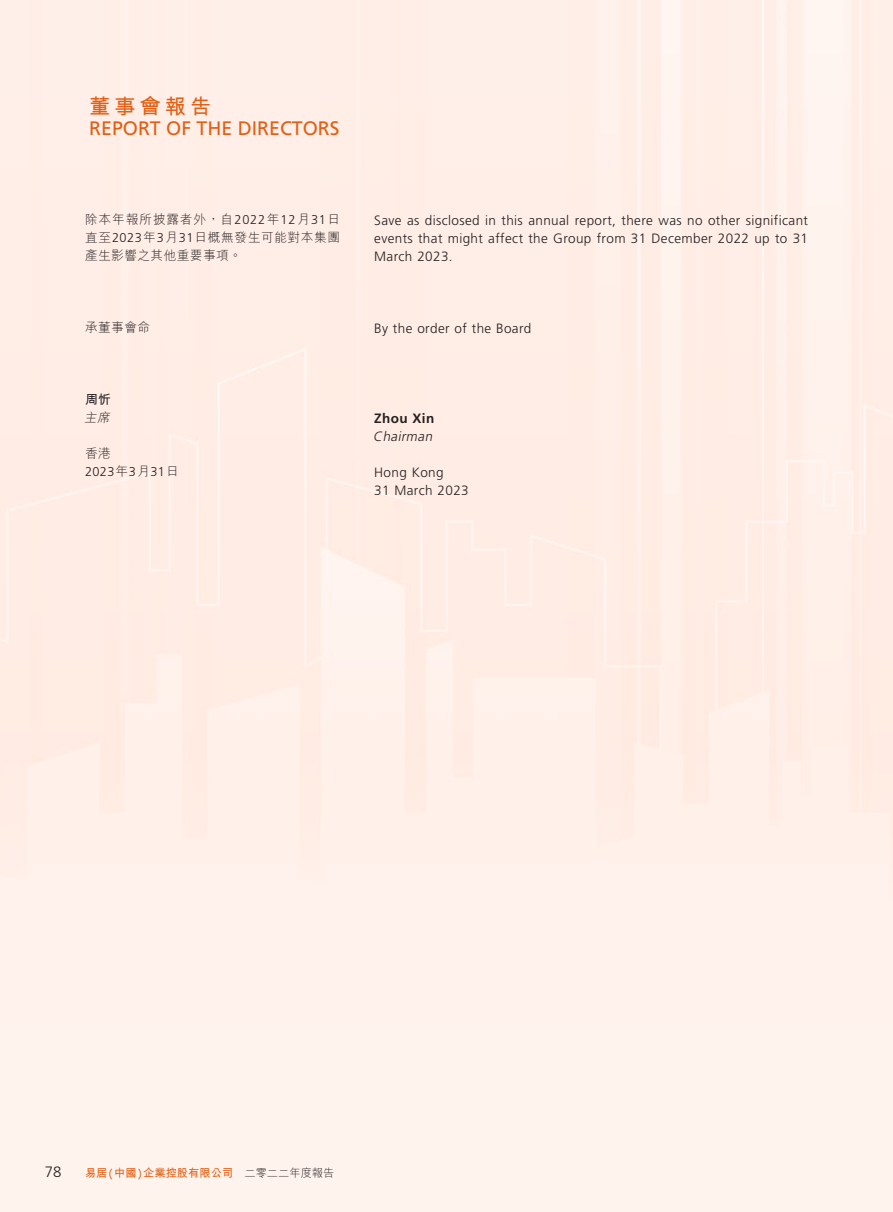
<style>
.page{position:relative;width:893px;height:1212px;background:#ffefe8}
.page>*{position:absolute;margin:0;border:0;box-sizing:border-box;transform-origin:0 0}
.t1{font:700 21px "M Hei HK";letter-spacing:.2em;color:#e25f14}
.t2{font:19.5px "Frutiger LT Std";color:#e25f14}
.t3{font:300 15px "Frutiger LT Std";color:#231f20}
.t4{font:300 13.5px/18px "Frutiger LT Std";letter-spacing:.03em;color:#231f20;text-align:justify}
.t5{font:italic 300 13.5px "Frutiger LT Std";color:#231f20}
.t6{font:700 13.5px "Frutiger LT Std";letter-spacing:.03em;color:#231f20}
.t7{font:300 12.75px/18px "M Hei HK";letter-spacing:.04em;color:#231f20;text-align:justify}
.t8{font:300 12.75px "Frutiger LT Std";letter-spacing:.03em;color:#231f20}
.t9{font:700 12.75px "M Hei HK";color:#231f20}
.t10{font:italic 300 12.75px "M Hei HK";color:#231f20}
.t11{font:700 11.25px "M Hei HK";color:#e25f14}
.s1{font-family:"Frutiger LT Std"}
.s2{font-family:"M Hei HK"}
.s3{font-weight:300;color:#231f20}
</style>
<div class="page">
<h1 class="t1" style="left:89px;top:91px;width:123px">董事會報告</h1>
<h2 class="t2" style="left:89px;top:117px;width:252px">REPORT OF THE DIRECTORS</h2>
<p class="t7" style="left:85px;top:210px;width:257px">除本年報所披露者外，自<span class="s1">2022</span>年<span class="s1">12</span>月<span class="s1">31</span>日直至<span class="s1">2023</span>年<span class="s1">3</span>月<span class="s1">31</span>日概無發生可能對本集團產生影響之其他重要事項。</p>
<p class="t7" style="left:85px;top:318px;width:67px">承董事會命</p>
<p class="t9" style="left:85px;top:390px;width:27px">周忻</p>
<p class="t10" style="left:84px;top:411px;width:30px">主席</p>
<p class="t7" style="left:85px;top:444px;width:27px">香港</p>
<p class="t8" style="left:85px;top:464px;width:95px">2023<span class="s2">年</span>3<span class="s2">月</span>31<span class="s2">日</span></p>
<p class="t4" style="left:374px;top:211px;width:435px">Save as disclosed in this annual report, there was no other significant events that might affect the Group from 31 December 2022 up to 31<br>March 2023.</p>
<p class="t4" style="left:374px;top:319px;width:159px">By the order of the Board</p>
<p class="t6" style="left:374px;top:410px;width:62px">Zhou Xin</p>
<p class="t5" style="left:373px;top:428px;width:63px">Chairman</p>
<p class="t4" style="left:374px;top:463px;width:96px">Hong Kong<br>31 March 2023</p>
<p class="t3" style="left:45px;top:1163px;width:18px">78</p>
<p class="t11" style="left:85px;top:1164px;width:251px">易居 (中國 )企業控股有限公司<span class="s3">　二零二二年度報告</span></p>
</div>
